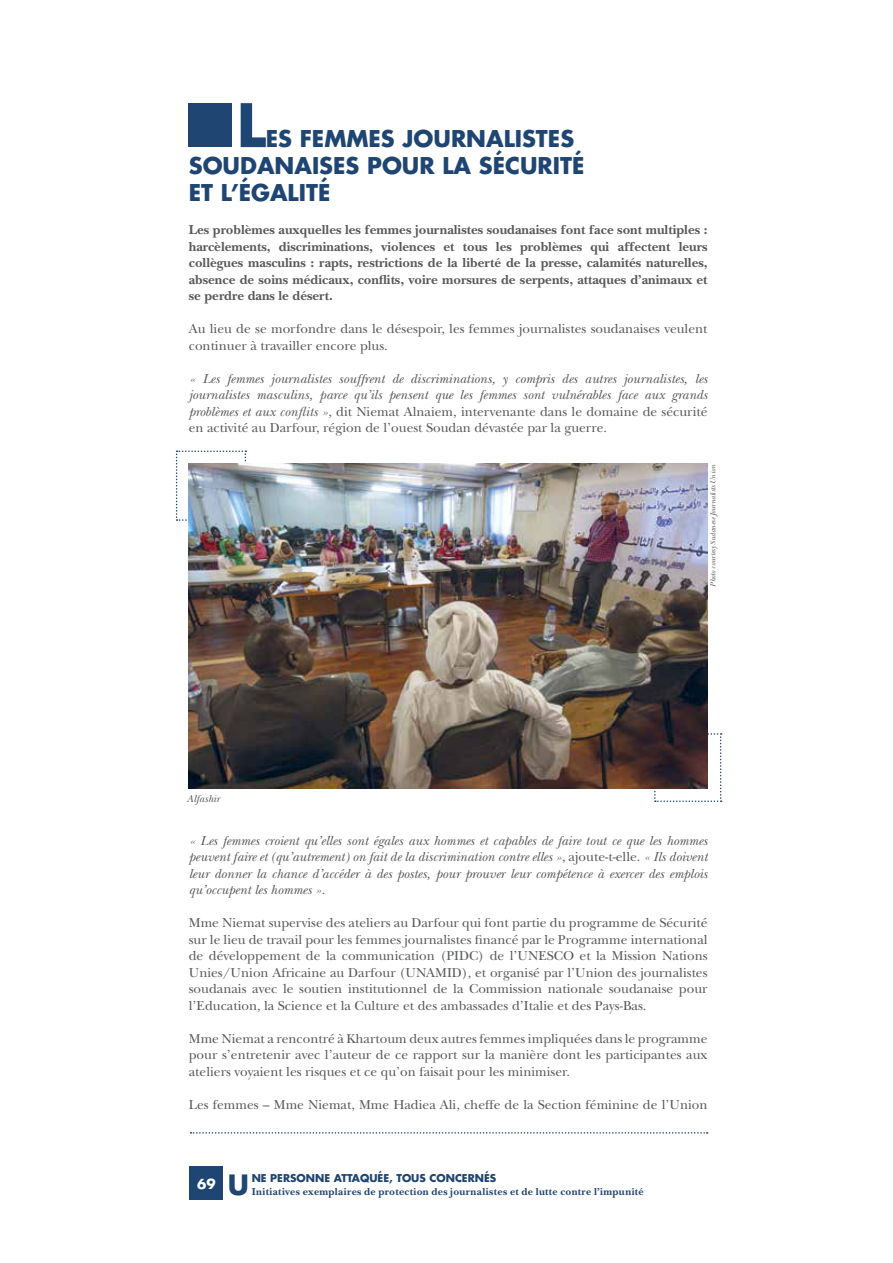
<style>
.page{position:relative;width:893px;height:1263px;background:#fff}
.page>*{position:absolute;margin:0;border:0;box-sizing:border-box;transform-origin:0 0}
.t1{font:700 58.35px "Futura";color:#1f4572}
.t2{font:700 22.5px/27px "Futura";color:#1f4572}
.t3{font:13.5px/16.5px "New Baskerville";color:#58595b;text-align:justify}
.t4{font:italic 13.5px/16.5px "New Baskerville";color:#58595b;text-align:justify}
.t5{font:700 13.5px/16.5px "New Baskerville";color:#58595b;text-align:justify}
.t6{font:700 13.5px "Futura";color:#fff}
.t7{font:700 10.5px "New Baskerville";letter-spacing:.03em;color:#1f4572}
.t8{font:700 10.5px "Futura";color:#1f4572}
.t9{font:italic 10.5px "New Baskerville";color:#58595b}
.t10{font:italic 7.5px "New Baskerville";color:#58595b}
.s1{font-style:normal}
.s2{font-size:27.15px;color:#1f4572}
</style>
<div class="page">
<div style="left:189px;top:103px;width:43px;height:44px;background:#1f4572"></div>
<svg style="left:176px;top:450px;width:70px;height:71px"></svg>
<svg style="left:654px;top:733px;width:68px;height:69px"></svg>
<img style="left:189px;top:464px;width:519px;height:324px">
<svg style="left:191px;top:1132px;width:517px;height:1px"></svg>
<div style="left:190px;top:1167px;width:33px;height:33px;background:#1f4572"></div>
<h1 class="t1" style="left:237px;top:85px;width:30px">L</h1>
<h2 class="t2" style="left:189px;top:125px;width:397px;text-indent:77px">ES FEMMES JOURNALISTES<br>SOUDANAISES POUR LA SÉCURITÉ<br>ET L’ÉGALITÉ</h2>
<p class="t5" style="left:189px;top:222px;width:520px">Les problèmes auxquelles les femmes journalistes soudanaises font face sont multiples : harcèlements, discriminations, violences et tous les problèmes qui affectent leurs collègues masculins : rapts, restrictions de la liberté de la presse, calamités naturelles, absence de soins médicaux, conflits, voire morsures de serpents, attaques d’animaux et se perdre dans le désert.</p>
<p class="t3" style="left:189px;top:321px;width:520px">Au lieu de se morfondre dans le désespoir, les femmes journalistes soudanaises veulent continuer à travailler encore plus.</p>
<p class="t4" style="left:189px;top:370px;width:520px">« Les femmes journalistes souffrent de discriminations, y compris des autres journalistes, les journalistes masculins, parce qu’ils pensent que les femmes sont vulnérables face aux grands problèmes et aux conflits »<span class="s1">, dit Niemat Alnaiem, intervenante dans le domaine de sécurité en activité au Darfour, région de l’ouest Soudan dévastée par la guerre.</span></p>
<p class="t9" style="left:187px;top:792px;width:34px">Alfashir</p>
<p class="t10" style="left:709px;top:586px;width:123px;rotate:-90deg">Photo courtesy Sudanese Journalists Union</p>
<p class="t4" style="left:189px;top:832px;width:520px">« Les femmes croient qu’elles sont égales aux hommes et capables de faire tout ce que les hommes peuvent faire et (qu’autrement) on fait de la discrimination contre elles »<span class="s1">, ajoute-t-elle.</span> « Ils doivent leur donner la chance d’accéder à des postes, pour prouver leur compétence à exercer des emplois qu’occupent les hommes ».</p>
<p class="t3" style="left:189px;top:915px;width:520px">Mme Niemat supervise des ateliers au Darfour qui font partie du programme de Sécurité sur le lieu de travail pour les femmes journalistes financé par le Programme international de développement de la communication (PIDC) de l’UNESCO et la Mission Nations Unies/Union Africaine au Darfour (UNAMID), et organisé par l’Union des journalistes soudanais avec le soutien institutionnel de la Commission nationale soudanaise pour l’Education, la Science et la Culture et des ambassades d’Italie et des Pays-Bas.</p>
<p class="t3" style="left:189px;top:1030px;width:520px">Mme Niemat a rencontré à Khartoum deux autres femmes impliquées dans le programme pour s’entretenir avec l’auteur de ce rapport sur la manière dont les participantes aux ateliers voyaient les risques et ce qu’on faisait pour les minimiser.</p>
<p class="t3" style="left:189px;top:1096px;width:520px">Les femmes – Mme Niemat, Mme Hadiea Ali, cheffe de la Section féminine de l’Union</p>
<p class="t6" style="left:197px;top:1174px;width:53px">69 <span class="s2">U</span></p>
<p class="t8" style="left:252px;top:1171px;width:246px">NE PERSONNE ATTAQUÉE, TOUS CONCERNÉS</p>
<p class="t7" style="left:252px;top:1185px;width:394px">Initiatives exemplaires de protection des journalistes et de lutte contre l’impunité</p>
</div>
